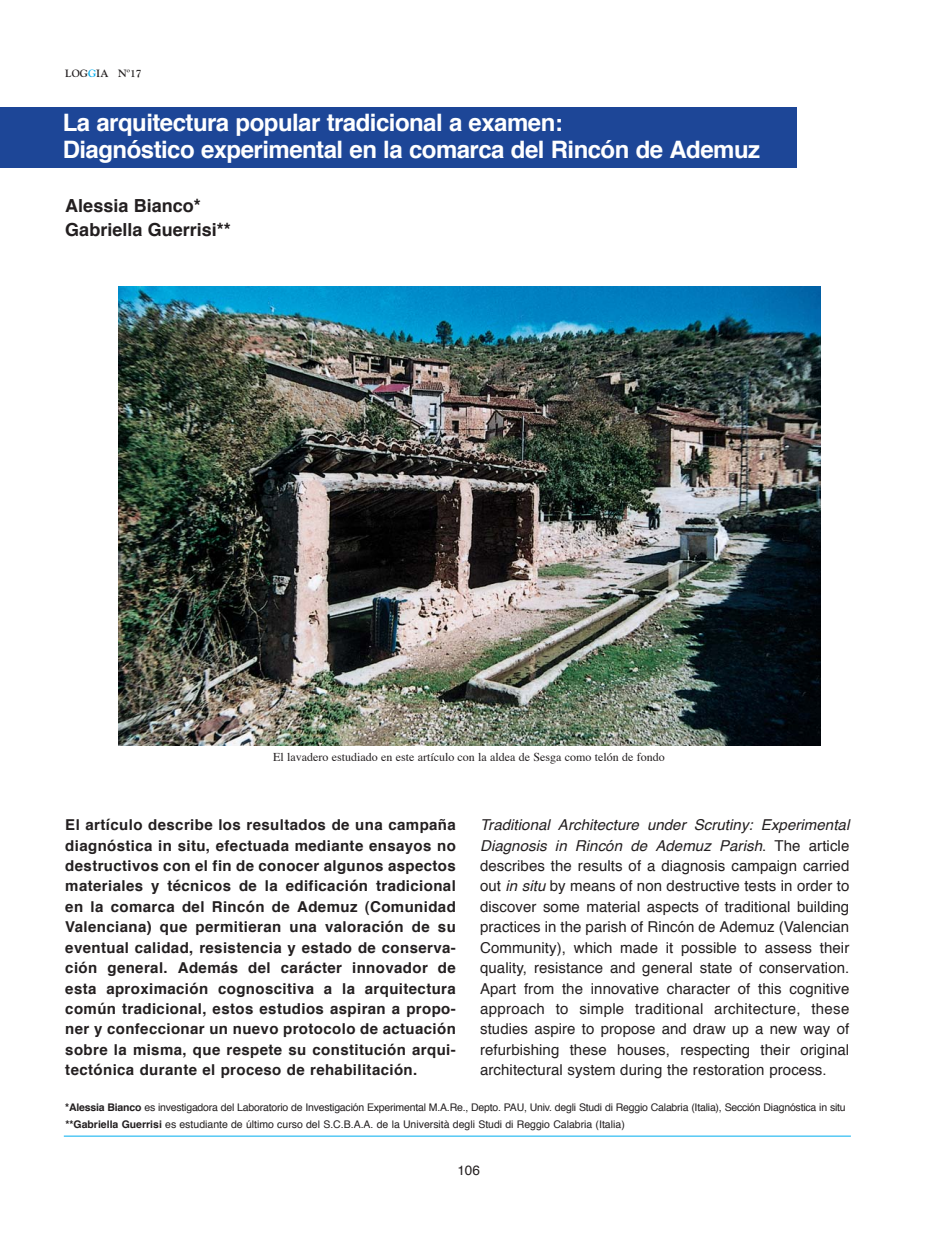
<style>
.page{position:relative;width:936px;height:1234px;background:#fff}
.page>*{position:absolute;margin:0;border:0;box-sizing:border-box;transform-origin:0 0}
.t1{font:700 24px/27px "Helvetica";letter-spacing:-.02em;color:#fff}
.t2{font:700 18px/24px "Helvetica";color:#231f20}
.t3{font:15px/20.4px "Helvetica";letter-spacing:.005em;color:#231f20;text-align:justify}
.t4{font:700 15px/20.4px "Helvetica";letter-spacing:.025em;color:#231f20;text-align:justify}
.t5{font:13.5px "Helvetica";color:#231f20}
.t6{font:12px "Times";color:#231f20}
.t7{font:10.5px/16.5px "Helvetica";letter-spacing:-.02em;color:#231f20}
.t8{font:700 10.5px "Goudy";color:#231f20}
.s1{color:#00aeef}
.s2{font-style:italic}
.s3{font-weight:700}
</style>
<div class="page">
<hr style="left:64px;top:1135px;width:786px;height:1px;background:#00aeef">
<div style="left:0;top:108px;width:796px;height:60px;background:#1d4697"></div>
<img style="left:118px;top:286px;width:702px;height:459px">
<p class="t8" style="left:65px;top:69px;width:78px">LOG<span class="s1">G</span>IA Nº17</p>
<h1 class="t1" style="left:63px;top:111px;width:699px">La arquitectura popular tradicional a examen:<br>Diagnóstico experimental en la comarca del Rincón de Ademuz</h1>
<p class="t2" style="left:65px;top:195px;width:167px">Alessia Bianco*<br>Gabriella Guerrisi**</p>
<p class="t6" style="left:273px;top:751px;width:393px">El lavadero estudiado en este artículo con la aldea de Sesga como telón de fondo</p>
<p class="t4" style="left:65px;top:815px;width:392px">El artículo describe los resultados de una campaña diagnóstica in situ, efectuada mediante ensayos no destructivos con el fin de conocer algunos aspectos materiales y técnicos de la edificación tradicional en la comarca del Rincón de Ademuz (Comunidad Valenciana) que permitieran una valoración de su eventual calidad, resistencia y estado de conserva&shy;ción general. Además del carácter innovador de esta aproximación cognoscitiva a la arquitectura común tradicional, estos estudios aspiran a propo&shy;ner y confeccionar un nuevo protocolo de actuación sobre la misma, que respete su constitución arqui&shy;tectónica durante el proceso de rehabilitación.</p>
<p class="t3" style="left:480px;top:815px;width:371px"><span class="s2">Traditional Architecture under Scrutiny: Experimental Diagnosis in Rincón de Ademuz Parish</span>. The article describes the results of a diagnosis campaign carried out <span class="s2">in situ</span> by means of non destructive tests in order to discover some material aspects of traditional building practices in the parish of Rincón de Ademuz (Valencian Community), which made it possible to assess their quality, resistance and general state of conservation.<br>Apart from the innovative character of this cognitive approach to simple traditional architecture, these studies aspire to propose and draw up a new way of refurbishing these houses, respecting their original architectural system during the restoration process.</p>
<p class="t7" style="left:65px;top:1099px;width:781px"><span class="s3">*Alessia Bianco</span> es investigadora del Laboratorio de Investigación Experimental M.A.Re., Depto. PAU, Univ. degli Studi di Reggio Calabria (Italia), Sección Diagnóstica in situ <span class="s3">**Gabriella Guerrisi</span> es estudiante de último curso del S.C.B.A.A. de la Università degli Studi di Reggio Calabria (Italia)</p>
<p class="t5" style="left:457px;top:1163px;width:24px">106</p>
</div>
